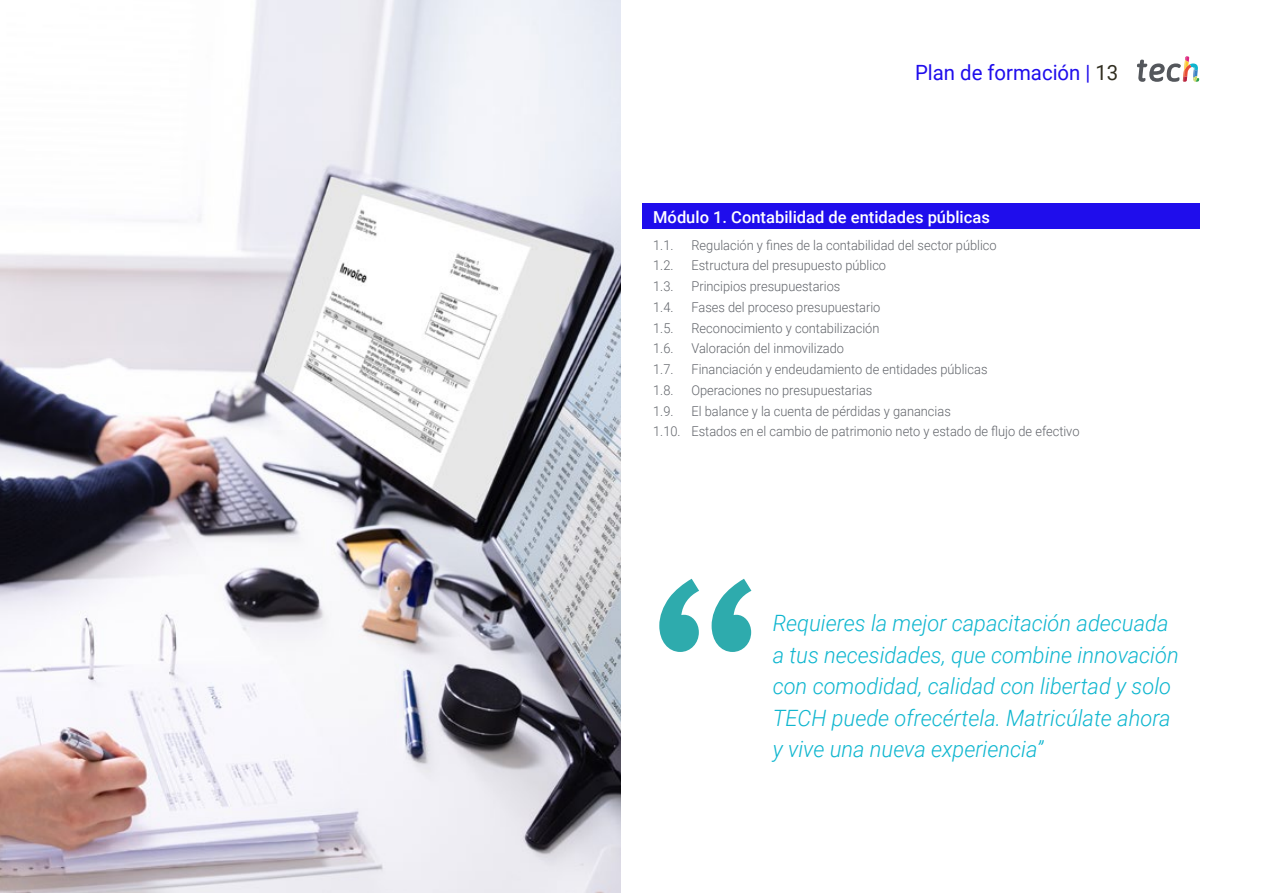
<style>
.page{position:relative;width:1263px;height:893px;background:#fff}
.page>*{position:absolute;margin:0;border:0;box-sizing:border-box;transform-origin:0 0}
.t1{font:italic 300 22.5px/31.5px "Roboto";color:#0fb6cf}
.t2{font:21px "Roboto";color:#1f0dec}
.t3{font:500 16.5px "Roboto";color:#fff}
.t4{font:300 13.5px/20.7px "Roboto";color:#61646a;scale:.95 1}
.s1{color:#312e20}
</style>
<div class="page">
<img style="left:0;top:0;width:621px;height:893px">
<div style="left:642px;top:204px;width:557px;height:25px;background:#1f0dec"></div>
<svg style="left:1137px;top:56px;width:62px;height:26px"></svg>
<svg style="left:659px;top:579px;width:92px;height:73px"></svg>
<h2 class="t2" style="left:915px;top:57px;width:205px">Plan de formación | <span class="s1">13</span></h2>
<p class="t3" style="left:653px;top:205px;width:338px">Módulo 1. Contabilidad de entidades públicas</p>
<p class="t4" style="left:653px;top:234px;width:23px">1.1.</p>
<p class="t4" style="left:691px;top:234px;width:323px">Regulación y fines de la contabilidad del sector público</p>
<p class="t4" style="left:653px;top:255px;width:23px">1.2.</p>
<p class="t4" style="left:691px;top:255px;width:206px">Estructura del presupuesto público</p>
<p class="t4" style="left:653px;top:275px;width:23px">1.3.</p>
<p class="t4" style="left:691px;top:275px;width:158px">Principios presupuestarios</p>
<p class="t4" style="left:653px;top:296px;width:23px">1.4.</p>
<p class="t4" style="left:691px;top:296px;width:200px">Fases del proceso presupuestario</p>
<p class="t4" style="left:653px;top:317px;width:23px">1.5.</p>
<p class="t4" style="left:691px;top:317px;width:199px">Reconocimiento y contabilización</p>
<p class="t4" style="left:653px;top:338px;width:23px">1.6.</p>
<p class="t4" style="left:691px;top:338px;width:162px">Valoración del inmovilizado</p>
<p class="t4" style="left:653px;top:358px;width:23px">1.7.</p>
<p class="t4" style="left:691px;top:358px;width:313px">Financiación y endeudamiento de entidades públicas</p>
<p class="t4" style="left:653px;top:379px;width:23px">1.8.</p>
<p class="t4" style="left:691px;top:379px;width:192px">Operaciones no presupuestarias</p>
<p class="t4" style="left:653px;top:400px;width:23px">1.9.</p>
<p class="t4" style="left:653px;top:400px;width:450px;text-indent:38px">El balance y la cuenta de pérdidas y ganancias<br>1.10. Estados en el cambio de patrimonio neto y estado de flujo de efectivo</p>
<h1 class="t1" style="left:773px;top:607px;width:408px">Requieres la mejor capacitación adecuada a tus necesidades, que combine innovación con comodidad, calidad con libertad y solo TECH puede ofrecértela. Matricúlate ahora y vive una nueva experiencia”</h1>
</div>
